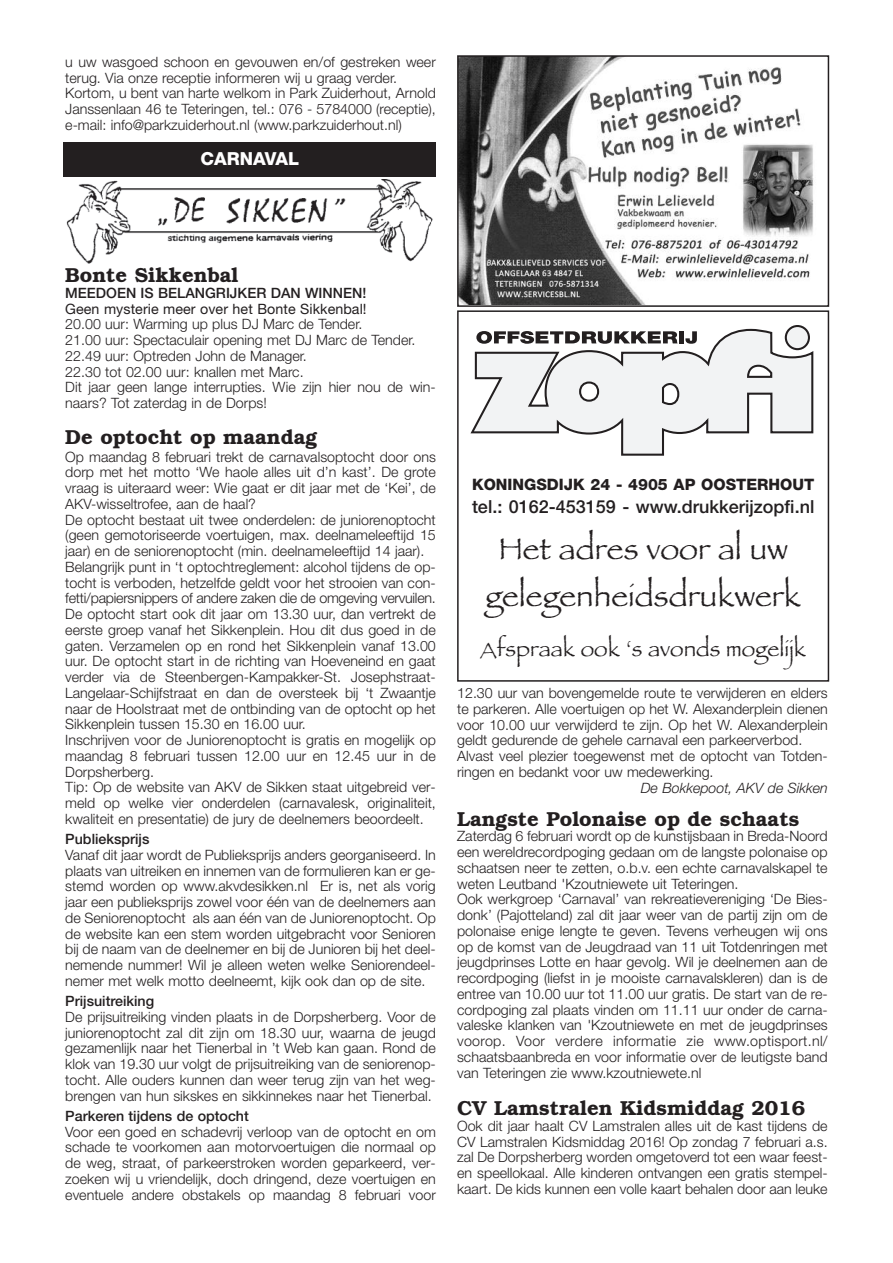
<style>
.page{position:relative;width:893px;height:1263px;background:#fff}
.page>*{position:absolute;margin:0;border:0;box-sizing:border-box;transform-origin:0 0}
.t1{font:31.5px/46.5px "Papyrus";color:#231f20;text-align:center}
.t2{font:22.5px "Papyrus";color:#231f20}
.t3{font:600 20.25px "Bookman";color:#231f20}
.t4{font:500 18px "Helvetica Neue";color:#231f20}
.t5{font:800 18px "Helvetica Neue";color:#fff}
.t6{font:800 15.75px "Helvetica Neue";color:#231f20}
.t7{font:300 14.25px/15.8px "Helvetica Neue";color:#231f20}
.t8{font:500 14.25px "Helvetica Neue";color:#231f20}
.t9{font:14.25px "Helvetica Neue";letter-spacing:.005em;color:#231f20}
.t10{font:italic 300 14.25px "Helvetica Neue";color:#231f20}
</style>
<div class="page">
<img style="left:460px;top:58px;width:354px;height:246px">
<div style="left:457px;top:55px;width:372px;height:252px;border:2px solid #231f20"></div>
<div style="left:457px;top:310px;width:372px;height:372px;border:2px solid #231f20"></div>
<div style="left:785px;top:325px;width:25px;height:25px;border:2px solid #231f20;border-radius:50%"></div>
<svg style="left:470px;top:328px;width:343px;height:128px"></svg>
<div style="left:64px;top:143px;width:372px;height:34px;background:#231f20"></div>
<img style="left:66px;top:180px;width:367px;height:84px">
<p class="t7" style="left:65px;top:55px;width:372px">u uw wasgoed schoon en gevouwen en/of gestreken weer terug. Via onze receptie informeren wij u graag verder.<br>Kortom, u bent van harte welkom in Park Zuiderhout, Arnold Janssenlaan 46 te Teteringen, tel.: 076 - 5784000 (receptie), e-mail: info@parkzuiderhout.nl (www.parkzuiderhout.nl)</p>
<p class="t5" style="left:200px;top:152px;width:100px">CARNAVAL</p>
<h3 class="t3" style="left:65px;top:263px;width:175px">Bonte Sikkenbal</h3>
<p class="t8" style="left:65px;top:288px;width:303px">MEEDOEN IS BELANGRIJKER DAN WINNEN!</p>
<p class="t9" style="left:65px;top:304px;width:303px">Geen mysterie meer over het Bonte Sikkenbal!</p>
<p class="t7" style="left:65px;top:318px;width:372px">20.00 uur: Warming up plus DJ Marc de Tender.<br>21.00 uur: Spectaculair opening met DJ Marc de Tender.<br>22.49 uur: Optreden John de Manager.<br>22.30 tot 02.00 uur: knallen met Marc.<br>Dit jaar geen lange interrupties. Wie zijn hier nou de win&shy;naars? Tot zaterdag in de Dorps!</p>
<h3 class="t3" style="left:65px;top:425px;width:253px">De optocht op maandag</h3>
<p class="t7" style="left:65px;top:450px;width:372px">Op maandag 8 februari trekt de carnavalsoptocht door ons dorp met het motto ‘We haole alles uit d’n kast’. De grote vraag is uiteraard weer: Wie gaat er dit jaar met de ‘Kei’, de AKV-wisseltrofee, aan de haal?<br>De optocht bestaat uit twee onderdelen: de juniorenoptocht (geen gemotoriseerde voertuigen, max. deelnameleeftijd 15 jaar) en de seniorenoptocht (min. deelnameleeftijd 14 jaar).<br>Belangrijk punt in ‘t optochtreglement: alcohol tijdens de op&shy;tocht is verboden, hetzelfde geldt voor het strooien van con&shy;fetti/papiersnippers of andere zaken die de omgeving vervuilen.<br>De optocht start ook dit jaar om 13.30 uur, dan vertrekt de eerste groep vanaf het Sikkenplein. Hou dit dus goed in de gaten. Verzamelen op en rond het Sikkenplein vanaf 13.00 uur. De optocht start in de richting van Hoeveneind en gaat verder via de Steenbergen-Kampakker-St. Josephstraat-Langelaar-Schijfstraat en dan de oversteek bij ‘t Zwaantje naar de Hoolstraat met de ontbinding van de optocht op het Sikkenplein tussen 15.30 en 16.00 uur.<br>Inschrijven voor de Juniorenoptocht is gratis en mogelijk op maandag 8 februari tussen 12.00 uur en 12.45 uur in de Dorpsherberg.<br>Tip: Op de website van AKV de Sikken staat uitgebreid ver&shy;meld op welke vier onderdelen (carnavalesk, originaliteit, kwaliteit en presentatie) de jury de deelnemers beoordeelt.</p>
<p class="t8" style="left:65px;top:834px;width:86px">Publieksprijs</p>
<p class="t7" style="left:65px;top:848px;width:372px;text-align:justify">Vanaf dit jaar wordt de Publieksprijs anders georganiseerd. In plaats van uitreiken en innemen van de formulieren kan er ge&shy;stemd worden op www.akvdesikken.nl Er is, net als vorig jaar een publieksprijs zowel voor één van de deelnemers aan de Seniorenoptocht als aan één van de Juniorenoptocht. Op de website kan een stem worden uitgebracht voor Senioren bij de naam van de deelnemer en bij de Junioren bij het deel&shy;nemende nummer! Wil je alleen weten welke Seniorendeel&shy;nemer met welk motto deelneemt, kijk ook dan op de site.</p>
<p class="t8" style="left:65px;top:996px;width:90px">Prijsuitreiking</p>
<p class="t7" style="left:65px;top:1010px;width:372px;text-align:justify">De prijsuitreiking vinden plaats in de Dorpsherberg. Voor de juniorenoptocht zal dit zijn om 18.30 uur, waarna de jeugd gezamenlijk naar het Tienerbal in ’t Web kan gaan. Rond de klok van 19.30 uur volgt de prijsuitreiking van de seniorenop&shy;tocht. Alle ouders kunnen dan weer terug zijn van het weg&shy;brengen van hun sikskes en sikkinnekes naar het Tienerbal.</p>
<p class="t8" style="left:65px;top:1111px;width:185px">Parkeren tijdens de optocht</p>
<p class="t7" style="left:65px;top:1125px;width:372px;text-align:justify">Voor een goed en schadevrij verloop van de optocht en om schade te voorkomen aan motorvoertuigen die normaal op de weg, straat, of parkeerstroken worden geparkeerd, ver&shy;zoeken wij u vriendelijk, doch dringend, deze voertuigen en eventuele andere obstakels op maandag 8 februari voor</p>
<p class="t6" style="left:472px;top:479px;width:344px">KONINGSDIJK 24 - 4905 AP OOSTERHOUT</p>
<p class="t4" style="left:472px;top:500px;width:344px">tel.: 0162-453159 - www.drukkerijzopfi.nl</p>
<h1 class="t1" style="left:485px;top:525px;width:318px">Het adres voor al uw gelegenheidsdrukwerk</h1>
<h2 class="t2" style="left:480px;top:635px;width:327px">Afspraak ook ‘s avonds mogelijk</h2>
<p class="t7" style="left:457px;top:686px;width:372px">12.30 uur van bovengemelde route te verwijderen en elders te parkeren. Alle voertuigen op het W. Alexanderplein dienen voor 10.00 uur verwijderd te zijn. Op het W. Alexanderplein geldt gedurende de gehele carnaval een parkeerverbod.<br>Alvast veel plezier toegewenst met de optocht van Totden&shy;ringen en bedankt voor uw medewerking.</p>
<p class="t10" style="left:641px;top:782px;width:188px">De Bokkepoot, AKV de Sikken</p>
<h3 class="t3" style="left:457px;top:807px;width:344px">Langste Polonaise op de schaats</h3>
<p class="t7" style="left:457px;top:830px;width:372px">Zaterdag 6 februari wordt op de kunstijsbaan in Breda-Noord een wereldrecordpoging gedaan om de langste polonaise op schaatsen neer te zetten, o.b.v. een echte carnavalskapel te weten Leutband 'Kzoutniewete uit Teteringen.<br>Ook werkgroep ‘Carnaval’ van rekreatievereniging ‘De Bies&shy;donk’ (Pajotteland) zal dit jaar weer van de partij zijn om de polonaise enige lengte te geven. Tevens verheugen wij ons op de komst van de Jeugdraad van 11 uit Totdenringen met jeugdprinses Lotte en haar gevolg. Wil je deelnemen aan de recordpoging (liefst in je mooiste carnavalskleren) dan is de entree van 10.00 uur tot 11.00 uur gratis. De start van de re&shy;cordpoging zal plaats vinden om 11.11 uur onder de carna&shy;valeske klanken van 'Kzoutniewete en met de jeugdprinses voorop. Voor verdere informatie zie www.optisport.nl/ schaatsbaanbreda en voor informatie over de leutigste band van Teteringen zie www.kzoutniewete.nl</p>
<h3 class="t3" style="left:457px;top:1096px;width:349px">CV Lamstralen Kidsmiddag 2016</h3>
<p class="t7" style="left:457px;top:1119px;width:372px;text-align:justify">Ook dit jaar haalt CV Lamstralen alles uit de kast tijdens de CV Lamstralen Kidsmiddag 2016! Op zondag 7 februari a.s. zal De Dorpsherberg worden omgetoverd tot een waar feest&shy;en speellokaal. Alle kinderen ontvangen een gratis stempel&shy;kaart. De kids kunnen een volle kaart behalen door aan leuke</p>
</div>
